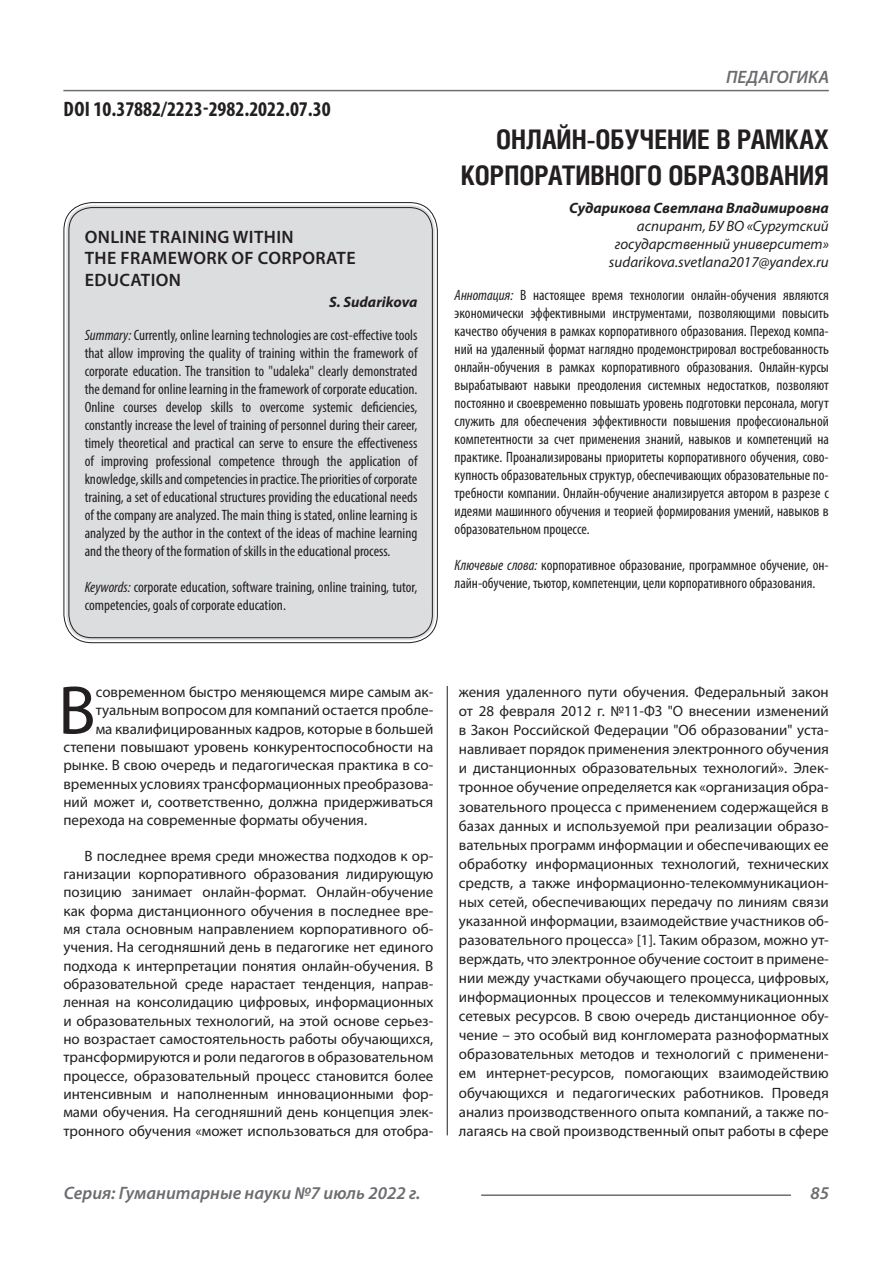
<style>
.page{position:relative;width:893px;height:1263px;background:#fff}
.page>*{position:absolute;margin:0;border:0;box-sizing:border-box;transform-origin:0 0}
.Статья_текст_первый{font:69.3px "Myriad Pro";color:#231f20}
.Статья_название{font:700 27px/36px "Helios Cond C";color:#231f20;text-align:right}
.ДОИ{font:700 condensed 21px "Myriad Pro";color:#231f20}
.Статья_название_англ{font:600 18px/21.6px "Myriad Pro";letter-spacing:.02em;color:#231f20}
.t1{font:italic 600 18px "Myriad Pro";color:#6c6d70}
.Статья_текст{font:15px/19px "Myriad Pro";color:#231f20;text-align:justify}
.Статья_аннотация_тек{font:condensed 15px/18px "Myriad Pro";color:#231f20;text-align:justify}
.Статья_аннотация_анг{font:condensed 15px/18px "Myriad Pro";color:#231f20;text-align:justify}
.Статья_текст_первый-2{font:15px "Myriad Pro";color:#231f20}
.Статья_автор_инфо{font:italic 15px/18px "Myriad Pro";color:#231f20;text-align:right}
.Статья_автор_инфо-2{font:italic 700 15px "Myriad Pro";color:#231f20}
.Статья_автор_англ{font:italic 700 15px "Myriad Pro";color:#231f20}
.s1{font-style:italic}
</style>
<div class="page">
<hr style="left:447px;top:128px;width:1px;height:1007px;background:#231f20">
<hr style="left:63px;top:90px;width:766px;height:1px;background:#6c6d70">
<hr style="left:481px;top:1194px;width:310px;height:2px;background:#6c6d70">
<div style="left:443px;top:128px;width:10px;height:558px;background:#fff"></div>
<div style="left:66px;top:205px;width:369px;height:435px;background:#dcdddf;border-radius:26px"></div>
<p class="ДОИ" style="left:64px;top:96px;width:269px">DOI 10.37882/2223-2982.2022.07.30</p>
<p class="Статья_название_англ" style="left:85px;top:225px;width:272px">ONLINE TRAINING WITHIN<br>THE FRAMEWORK OF CORPORATE<br>EDUCATION</p>
<p class="Статья_автор_англ" style="left:329px;top:292px;width:90px">S. Sudarikova</p>
<p class="Статья_аннотация_анг" style="left:85px;top:326px;width:334px"><span class="s1">Summary:</span> Currently, online learning technologies are cost-effective tools that allow improving the quality of training within the framework of corporate education. The transition to "udaleka" clearly demonstrated the demand for online learning in the framework of corporate education.<br>Online courses develop skills to overcome systemic deficiencies, constantly increase the level of training of personnel during their career, timely theoretical and practical can serve to ensure the effectiveness of improving professional competence through the application of knowledge, skills and competencies in practice. The priorities of corporate training, a set of educational structures providing the educational needs of the company are analyzed. The main thing is stated, online learning is analyzed by the author in the context of the ideas of machine learning and the theory of the formation of skills in the educational process.</p>
<p class="Статья_аннотация_анг" style="left:85px;top:578px;width:334px"><span class="s1">Keywords:</span> corporate education, software training, online training, tutor, competencies, goals of corporate education.</p>
<p class="t1" style="left:726px;top:66px;width:104px">ПЕДАГОГИКА</p>
<p class="Статья_название" style="left:461px;top:121px;width:369px">ОНЛАЙН-ОБУЧЕНИЕ В РАМКАХ<br>КОРПОРАТИВНОГО ОБРАЗОВАНИЯ</p>
<p class="Статья_автор_инфо-2" style="left:569px;top:199px;width:261px">Сударикова Светлана Владимировна</p>
<p class="Статья_автор_инфо" style="left:615px;top:217px;width:215px">аспирант, БУ ВО «Сургутский государственный университет»</p>
<p class="Статья_автор_инфо" style="left:609px;top:253px;width:221px">sudarikova.svetlana2017@yandex.ru</p>
<p class="Статья_аннотация_тек" style="left:455px;top:286px;width:376px"><span class="s1">Аннотация:</span> В настоящее время технологии онлайн-обучения являются экономически эффективными инструментами, позволяющими повысить качество обучения в рамках корпоративного образования. Переход компа&shy;ний на удаленный формат наглядно продемонстрировал востребованность онлайн-обучения в рамках корпоративного образования. Онлайн-курсы вырабатывают навыки преодоления системных недостатков, позволяют постоянно и своевременно повышать уровень подготовки персонала, могут служить для обеспечения эффективности повышения профессиональной компетентности за счет применения знаний, навыков и компетенций на практике. Проанализированы приоритеты корпоративного обучения, сово&shy;купность образовательных структур, обеспечивающих образовательные по&shy;требности компании. Онлайн-обучение анализируется автором в разрезе с идеями машинного обучения и теорией формирования умений, навыков в образовательном процессе.</p>
<p class="Статья_аннотация_тек" style="left:455px;top:556px;width:376px"><span class="s1">Ключевые слова:</span> корпоративное образование, программное обучение, он&shy;лайн-обучение, тьютор, компетенции, цели корпоративного образования.</p>
<p class="Статья_текст_первый" style="left:58px;top:668px;width:39px">В</p>
<p class="Статья_текст_первый-2" style="left:96px;top:683px;width:339px">современном быстро меняющемся мире самым ак-</p>
<p class="Статья_текст_первый-2" style="left:96px;top:701px;width:339px">туальным вопросом для компаний остается пробле-</p>
<p class="Статья_текст_первый-2" style="left:96px;top:719px;width:339px">ма квалифицированных кадров, которые в большей</p>
<p class="Статья_текст_первый-2" style="left:63px;top:738px;width:371px">степени повышают уровень конкурентоспособности на</p>
<p class="Статья_текст_первый-2" style="left:63px;top:756px;width:371px">рынке. В свою очередь и педагогическая практика в со-</p>
<p class="Статья_текст_первый-2" style="left:63px;top:774px;width:371px">временных условиях трансформационных преобразова-</p>
<p class="Статья_текст_первый-2" style="left:63px;top:793px;width:371px">ний может и, соответственно, должна придерживаться</p>
<p class="Статья_текст_первый-2" style="left:63px;top:811px;width:305px">перехода на современные форматы обучения.</p>
<p class="Статья_текст" style="left:63px;top:846px;width:371px;line-height:18.3px;text-indent:21px">В последнее время среди множества подходов к ор&shy;ганизации корпоративного образования лидирующую позицию занимает онлайн-формат. Онлайн-обучение как форма дистанционного обучения в последнее вре&shy;мя стала основным направлением корпоративного об&shy;учения. На сегодняшний день в педагогике нет единого подхода к интерпретации понятия онлайн-обучения. В образовательной среде нарастает тенденция, направ&shy;ленная на консолидацию цифровых, информационных и образовательных технологий, на этой основе серьез&shy;но возрастает самостоятельность работы обучающихся, трансформируются и роли педагогов в образовательном процессе, образовательный процесс становится более интенсивным и наполненным инновационными фор&shy;мами обучения. На сегодняшний день концепция элек&shy;тронного обучения «может использоваться для отобра-</p>
<p class="Статья_текст" style="left:459px;top:682px;width:371px">жения удаленного пути обучения. Федеральный закон от 28 февраля 2012 г. №11-ФЗ "О внесении изменений в Закон Российской Федерации "Об образовании" уста&shy;навливает порядок применения электронного обучения и дистанционных образовательных технологий». Элек&shy;тронное обучение определяется как «организация обра&shy;зовательного процесса с применением содержащейся в базах данных и используемой при реализации образо&shy;вательных программ информации и обеспечивающих ее обработку информационных технологий, технических средств, а также информационно-телекоммуникацион&shy;ных сетей, обеспечивающих передачу по линиям связи указанной информации, взаимодействие участников об&shy;разовательного процесса» [1]. Таким образом, можно ут&shy;верждать, что электронное обучение состоит в примене&shy;нии между участками обучающего процесса, цифровых, информационных процессов и телекоммуникационных сетевых ресурсов. В свою очередь дистанционное обу&shy;чение – это особый вид конгломерата разноформатных образовательных методов и технологий с применени&shy;ем интернет-ресурсов, помогающих взаимодействию обучающихся и педагогических работников. Проведя анализ производственного опыта компаний, а также по&shy;лагаясь на свой производственный опыт работы в сфере</p>
<p class="t1" style="left:64px;top:1182px;width:358px">Серия: Гуманитарные науки №7 июль 2022 г.</p>
<p class="t1" style="left:810px;top:1182px;width:20px">85</p>
</div>
